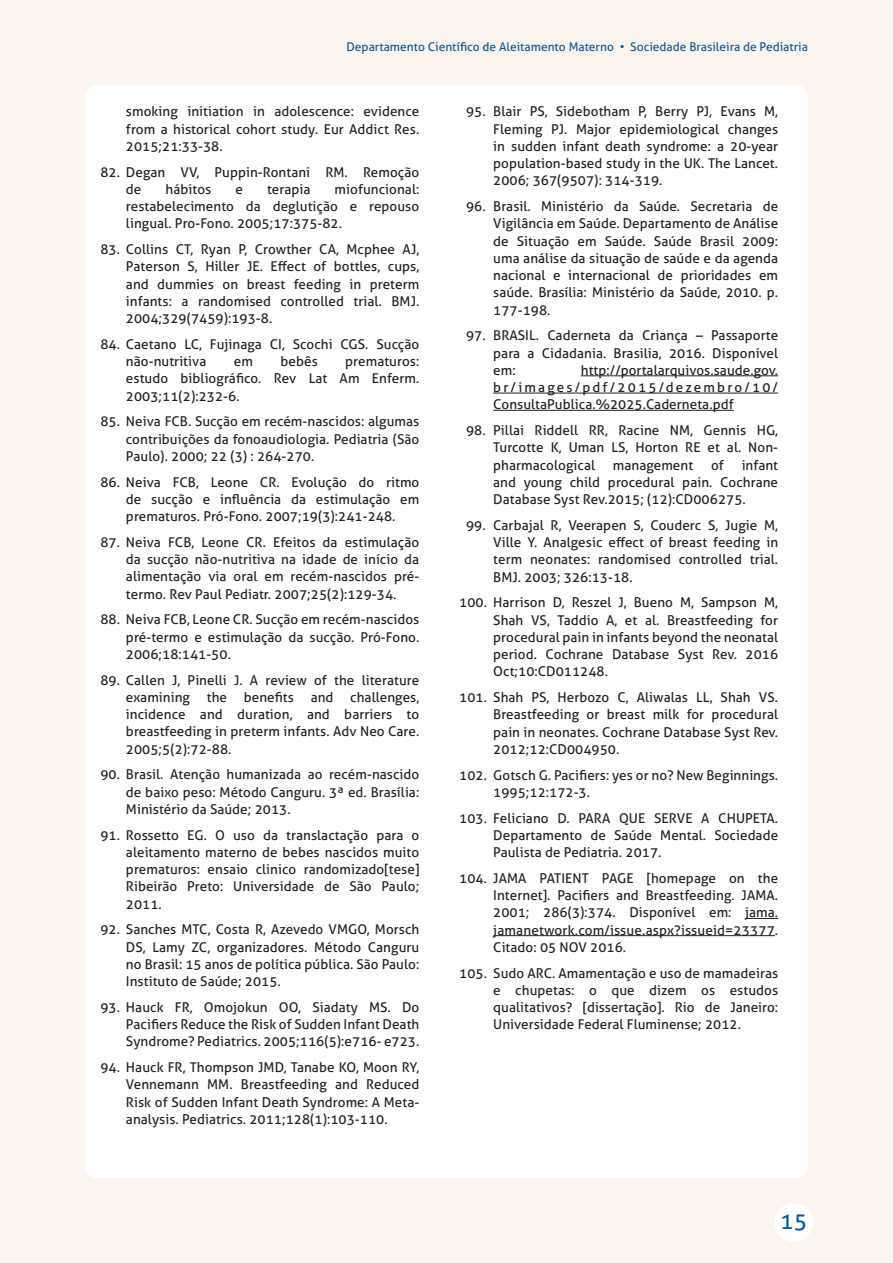
<style>
.page{position:relative;width:893px;height:1263px;background:#fdf3ef}
.page>*{position:absolute;margin:0;border:0;box-sizing:border-box;transform-origin:0 0}
.t1{font:22.5px "Aller";color:#0c5896}
.t2{font:13.5px/17.2px "Aller";letter-spacing:.005em;color:#231f20;text-align:justify}
.t3{font:12px "Aller";color:#0c5896}
</style>
<div class="page">
<div style="left:774px;top:1203px;width:39px;height:39px;background:#fff;border-radius:50%"></div>
<div style="left:85px;top:85px;width:723px;height:1093px;background:#fff;border-radius:13px"></div>
<hr style="left:581px;top:375px;width:197px;height:1px;background:#231f20">
<hr style="left:493px;top:393px;width:285px;height:1px;background:#231f20">
<hr style="left:493px;top:410px;width:241px;height:1px;background:#231f20">
<hr style="left:745px;top:918px;width:33px;height:1px;background:#231f20">
<hr style="left:493px;top:935px;width:282px;height:1px;background:#231f20">
<p class="t3" style="left:347px;top:39px;width:463px">Departamento Científico de Aleitamento Materno • Sociedade Brasileira de Pediatria</p>
<p class="t2" style="left:126px;top:103px;width:295px">smoking initiation in adolescence: evidence from a historical cohort study. Eur Addict Res.<br>2015;21:33-38.</p>
<p class="t2" style="left:126px;top:163px;width:295px;text-indent:-26px">82. Degan VV, Puppin-Rontani RM. Remoção de</p>
<p class="t2" style="left:126px;top:181px;width:295px;text-indent:209px">miofuncional: restabelecimento da deglutição e repouso lingual. Pro-Fono. 2005;17:375-82.</p>
<p class="t2" style="left:126px;top:241px;width:295px;text-indent:-26px">83. Collins CT, Ryan P, Crowther CA, Mcphee AJ, Paterson S, Hiller JE. Effect of bottles, cups, and dummies on breast feeding in preterm infants: a randomised controlled trial. BMJ.<br>2004;329(7459):193-8.</p>
<p class="t2" style="left:126px;top:336px;width:295px;text-indent:-26px">84. Caetano LC, Fujinaga CI, Scochi CGS. Sucção não-nutritiva</p>
<p class="t2" style="left:166px;top:181px;width:47px">hábitos</p>
<p class="t2" style="left:235px;top:181px;width:9px">e</p>
<p class="t2" style="left:267px;top:181px;width:45px">terapia</p>
<p class="t2" style="left:234px;top:353px;width:21px">em</p>
<p class="t2" style="left:280px;top:353px;width:39px">bebês</p>
<p class="t2" style="left:126px;top:353px;width:295px;text-indent:219px">prematuros: estudo bibliográfico. Rev Lat Am Enferm.<br>2003;11(2):232-6.</p>
<p class="t2" style="left:126px;top:413px;width:295px;text-indent:-26px">85. Neiva FCB. Sucção em recém-nascidos: algumas contribuições da fonoaudiologia. Pediatria (São Paulo). 2000; 22 (3) : 264-270.</p>
<p class="t2" style="left:126px;top:473px;width:295px;text-indent:-26px">86. Neiva FCB, Leone CR. Evolução do ritmo de sucção e influência da estimulação em prematuros. Pró-Fono. 2007;19(3):241-248.</p>
<p class="t2" style="left:126px;top:534px;width:295px;text-indent:-26px">87. Neiva FCB, Leone CR. Efeitos da estimulação da sucção não-nutritiva na idade de início da alimentação via oral em recém-nascidos pré&shy;termo. Rev Paul Pediatr. 2007;25(2):129-34.</p>
<p class="t2" style="left:126px;top:611px;width:295px;text-indent:-26px">88. Neiva FCB, Leone CR. Sucção em recém-nascidos pré-termo e estimulação da sucção. Pró-Fono.<br>2006;18:141-50.</p>
<p class="t2" style="left:126px;top:671px;width:295px;text-indent:-26px">89. Callen J, Pinelli J. A review of the literature examining the benefits and challenges, incidence and duration, and barriers to breastfeeding in preterm infants. Adv Neo Care.<br>2005;5(2):72-88.</p>
<p class="t2" style="left:126px;top:766px;width:295px;text-indent:-26px">90. Brasil. Atenção humanizada ao recém-nascido de baixo peso: Método Canguru. 3ª ed. Brasília:<br>Ministério da Saúde; 2013.</p>
<p class="t2" style="left:126px;top:826px;width:295px;text-indent:-26px">91. Rossetto EG. O uso da translactação para o aleitamento materno de bebes nascidos muito prematuros: ensaio clinico randomizado[tese] Ribeirão Preto: Universidade de São Paulo; 2011.</p>
<p class="t2" style="left:126px;top:921px;width:295px;text-indent:-26px">92. Sanches MTC, Costa R, Azevedo VMGO, Morsch DS, Lamy ZC, organizadores. Método Canguru no Brasil: 15 anos de política pública. São Paulo:<br>Instituto de Saúde; 2015.</p>
<p class="t2" style="left:126px;top:999px;width:295px;text-indent:-26px">93. Hauck FR, Omojokun OO, Siadaty MS. Do Pacifiers Reduce the Risk of Sudden Infant Death Syndrome? Pediatrics. 2005;116(5):e716- e723.</p>
<p class="t2" style="left:126px;top:1059px;width:295px;text-indent:-26px">94. Hauck FR, Thompson JMD, Tanabe KO, Moon RY, Vennemann MM. Breastfeeding and Reduced Risk of Sudden Infant Death Syndrome: A Meta&shy;analysis. Pediatrics. 2011;128(1):103-110.</p>
<p class="t2" style="left:493px;top:103px;width:286px;text-indent:-27px">95. Blair PS, Sidebotham P, Berry PJ, Evans M, Fleming PJ. Major epidemiological changes in sudden infant death syndrome: a 20-year population-based study in the UK. The Lancet.<br>2006; 367(9507): 314-319.</p>
<p class="t2" style="left:493px;top:198px;width:286px;text-indent:-27px">96. Brasil. Ministério da Saúde. Secretaria de Vigilância em Saúde. Departamento de Análise de Situação em Saúde. Saúde Brasil 2009: uma análise da situação de saúde e da agenda nacional e internacional de prioridades em saúde. Brasília: Ministério da Saúde, 2010. p.<br>177-198.</p>
<p class="t2" style="left:493px;top:327px;width:286px;text-indent:-27px">97. BRASIL. Caderneta da Criança – Passaporte para a Cidadania. Brasilia, 2016. Disponível em:</p>
<p class="t2" style="left:493px;top:361px;width:286px;text-indent:88px">http://portalarquivos.saude.gov. br/images/pdf/2015/dezembro/10/ ConsultaPublica.%2025.Caderneta.pdf</p>
<p class="t2" style="left:493px;top:422px;width:286px;text-indent:-27px">98. Pillai Riddell RR, Racine NM, Gennis HG, Turcotte K, Uman LS, Horton RE et al. Non&shy;pharmacological</p>
<p class="t2" style="left:493px;top:456px;width:286px;text-indent:248px">infant and young child procedural pain. Cochrane Database Syst Rev.2015; (12):CD006275.</p>
<p class="t2" style="left:493px;top:517px;width:286px;text-indent:-27px">99. Carbajal R, Veerapen S, Couderc S, Jugie M, Ville Y. Analgesic effect of breast feeding in term neonates: randomised controlled trial.<br>BMJ. 2003; 326:13-18.</p>
<p class="t2" style="left:493px;top:594px;width:286px;text-indent:-34px">100. Harrison D, Reszel J, Bueno M, Sampson M, Shah VS, Taddio A, et al. Breastfeeding for procedural pain in infants beyond the neonatal period. Cochrane Database Syst Rev. 2016<br>Oct;10:CD011248.</p>
<p class="t2" style="left:493px;top:689px;width:286px;text-indent:-34px">101. Shah PS, Herbozo C, Aliwalas LL, Shah VS.<br>Breastfeeding or breast milk for procedural pain in neonates. Cochrane Database Syst Rev.<br>2012;12:CD004950.</p>
<p class="t2" style="left:493px;top:766px;width:286px;text-indent:-34px">102. Gotsch G. Pacifiers: yes or no? New Beginnings.<br>1995;12:172-3.</p>
<p class="t2" style="left:493px;top:809px;width:286px;text-indent:-34px">103. Feliciano D. PARA QUE SERVE A CHUPETA.<br>Departamento de Saúde Mental. Sociedade Paulista de Pediatria. 2017.</p>
<p class="t2" style="left:493px;top:870px;width:286px;text-indent:-34px">104. JAMA PATIENT PAGE [homepage on the Internet]. Pacifiers and Breastfeeding. JAMA.<br>2001; 286(3):374. Disponível em: jama. jamanetwork.com/issue.aspx?issueid=23377.<br>Citado: 05 NOV 2016.</p>
<p class="t2" style="left:493px;top:964px;width:286px;text-indent:-34px">105. Sudo ARC. Amamentação e uso de mamadeiras e chupetas: o que dizem os estudos qualitativos? [dissertação]. Rio de Janeiro:<br>Universidade Federal Fluminense; 2012.</p>
<p class="t2" style="left:613px;top:456px;width:82px">management</p>
<p class="t2" style="left:711px;top:456px;width:14px">of</p>
<h1 class="t1" style="left:780px;top:1207px;width:28px">15</h1>
</div>
